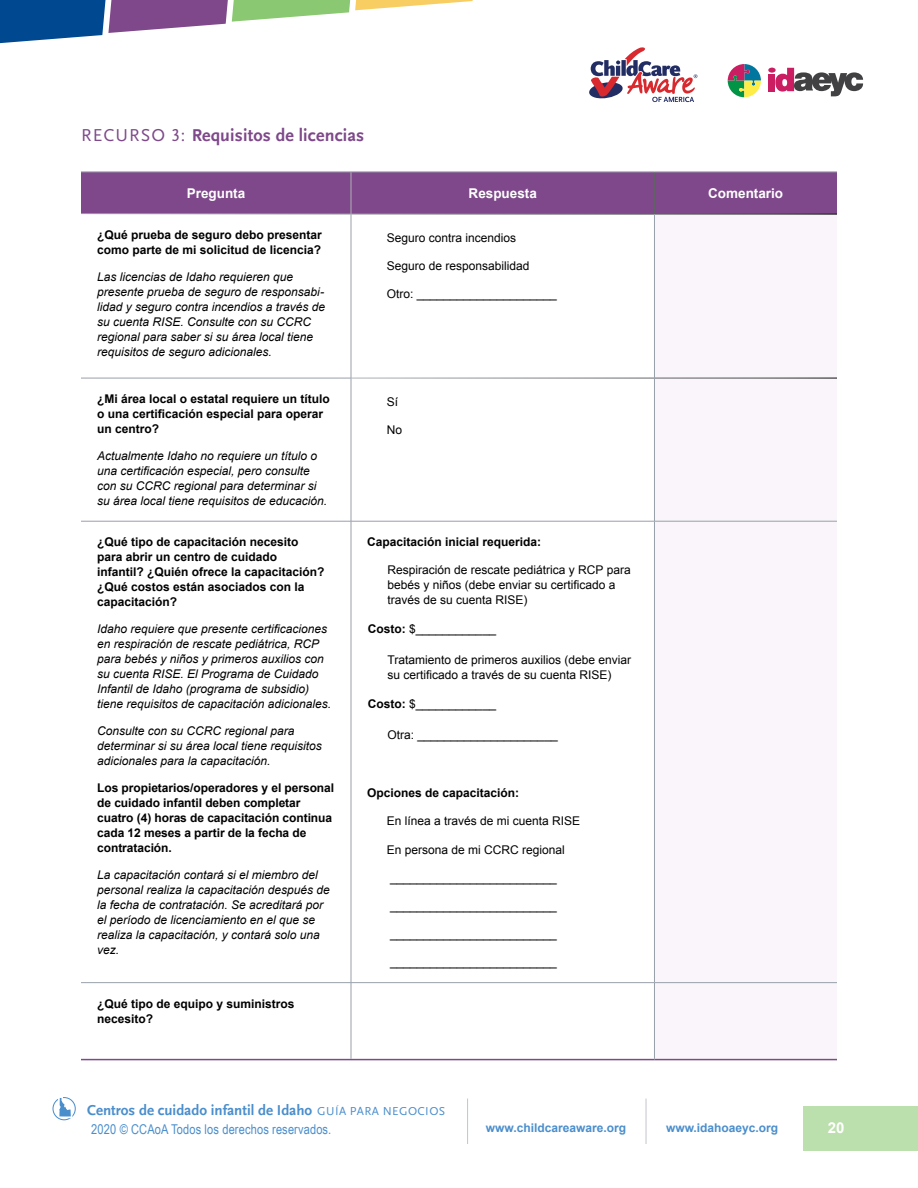
<style>
.page{position:relative;width:918px;height:1188px;background:#fff}
.page>*{position:absolute;margin:0;border:0;box-sizing:border-box;transform-origin:0 0}
.t1{font:700 18px "Scala Sans Offc";letter-spacing:.01em;color:#7e488a}
.t2{font:700 15px "Scala Sans Offc";color:#4a8ecc}
.t3{font:700 15px "Arial";color:#fff}
.t4{font:13.5px "Arial Narrow";letter-spacing:.01em;color:#4a8ecc}
.t5{font:700 13.5px "Arial";color:#fff}
.t6{font:italic 12px/15px "Arial";color:#000}
.t7{font:700 12px/15px "Arial";color:#000}
.t8{font:12px/15px "Arial";color:#000}
.t9{font:700 12px "Arial";color:#4a8ecc}
.s1{font-family:"Scala Sans OT";font-weight:400}
.s2{font-weight:700}
.s3{font-family:"Scala Sans OT";font-weight:400;font-size:12px}
</style>
<div class="page">
<div style="left:52px;top:1097px;width:24px;height:23px;border:1px solid #4a8ecc;border-radius:50%"></div>
<svg style="left:58px;top:1097px;width:15px;height:22px"></svg>
<svg style="left:0;top:0;width:473px;height:44px"></svg>
<div style="left:803px;top:1106px;width:114px;height:44px;background:#bbdfad"></div>
<hr style="left:467px;top:1099px;width:1px;height:45px;background:#c1c6cc">
<hr style="left:646px;top:1099px;width:1px;height:45px;background:#c1c6cc">
<svg style="left:589px;top:47px;width:108px;height:55px"></svg>
<svg style="left:728px;top:64px;width:33px;height:33px"></svg>
<div style="left:768px;top:74px;width:7px;height:17px;background:#cb1d61"></div>
<div style="left:768px;top:68px;width:8px;height:5px;background:#cb1d61;border-radius:50%"></div>
<svg style="left:775px;top:68px;width:88px;height:28px"></svg>
<div style="left:81px;top:173px;width:756px;height:41px;background:#7e488a"></div>
<div style="left:655px;top:377px;width:182px;height:682px;background:#f9f5fa"></div>
<hr style="left:351px;top:172px;width:1px;height:42px;background:#fff">
<hr style="left:654px;top:172px;width:1px;height:42px;background:#fff">
<hr style="left:655px;top:378px;width:182px;height:1px;background:#fff">
<hr style="left:81px;top:1059px;width:270px;height:1px;background:#7e488a">
<hr style="left:351px;top:1059px;width:303px;height:1px;background:#7e488a">
<hr style="left:654px;top:1059px;width:183px;height:1px;background:#7e488a">
<hr style="left:351px;top:378px;width:1px;height:143px;background:#98a0aa">
<hr style="left:654px;top:378px;width:1px;height:143px;background:#98a0aa">
<hr style="left:81px;top:521px;width:270px;height:1px;background:#98a0aa">
<hr style="left:351px;top:521px;width:303px;height:1px;background:#98a0aa">
<hr style="left:351px;top:521px;width:1px;height:461px;background:#98a0aa">
<hr style="left:654px;top:521px;width:183px;height:1px;background:#98a0aa">
<hr style="left:654px;top:521px;width:1px;height:461px;background:#98a0aa">
<hr style="left:81px;top:982px;width:270px;height:1px;background:#98a0aa">
<hr style="left:351px;top:982px;width:303px;height:1px;background:#98a0aa">
<hr style="left:351px;top:983px;width:1px;height:76px;background:#98a0aa">
<hr style="left:654px;top:982px;width:183px;height:1px;background:#98a0aa">
<hr style="left:654px;top:983px;width:1px;height:76px;background:#98a0aa">
<hr style="left:351px;top:214px;width:1px;height:164px;background:#98a0aa">
<hr style="left:654px;top:214px;width:1px;height:164px;background:#98a0aa">
<hr style="left:81px;top:172px;width:270px;height:1px;background:#98a0aa">
<hr style="left:351px;top:172px;width:303px;height:1px;background:#98a0aa">
<hr style="left:654px;top:172px;width:183px;height:1px;background:#98a0aa">
<hr style="left:81px;top:378px;width:270px;height:1px;background:#98a0aa">
<h1 class="t1" style="left:81px;top:125px;width:285px"><span class="s1">RECURSO 3:</span> Requisitos de licencias</h1>
<p class="t5" style="left:187px;top:184px;width:60px">Pregunta</p>
<p class="t5" style="left:469px;top:184px;width:70px">Respuesta</p>
<p class="t5" style="left:708px;top:184px;width:77px">Comentario</p>
<p class="t7" style="left:97px;top:228px;width:226px">¿Qué prueba de seguro debo presentar como parte de mi solicitud de licencia?</p>
<p class="t6" style="left:97px;top:270px;width:230px">Las licencias de Idaho requieren que presente prueba de seguro de responsabi&shy;lidad y seguro contra incendios a través de su cuenta RISE. Consulte con su CCRC regional para saber si su área local tiene requisitos de seguro adicionales.</p>
<p class="t8" style="left:387px;top:231px;width:131px">Seguro contra incendios</p>
<p class="t8" style="left:387px;top:259px;width:144px">Seguro de responsabilidad</p>
<p class="t8" style="left:387px;top:287px;width:172px">Otro: _____________________</p>
<p class="t7" style="left:97px;top:392px;width:234px">¿Mi área local o estatal requiere un título o una certificación especial para operar un centro?</p>
<p class="t6" style="left:97px;top:448px;width:232px">Actualmente Idaho no requiere un título o una certificación especial, pero consulte con su CCRC regional para determinar si su área local tiene requisitos de educación.</p>
<p class="t7" style="left:97px;top:535px;width:229px">¿Qué tipo de capacitación necesito para abrir un centro de cuidado infantil? ¿Quién ofrece la capacitación? ¿Qué costos están asociados con la capacitación?</p>
<p class="t6" style="left:97px;top:622px;width:236px">Idaho requiere que presente certificaciones en respiración de rescate pediátrica, RCP para bebés y niños y primeros auxilios con su cuenta RISE. El Programa de Cuidado Infantil de Idaho (programa de subsidio) tiene requisitos de capacitación adicionales.</p>
<p class="t6" style="left:97px;top:724px;width:226px">Consulte con su CCRC regional para determinar si su área local tiene requisitos adicionales para la capacitación.</p>
<p class="t7" style="left:97px;top:781px;width:239px">Los propietarios/operadores y el personal de cuidado infantil deben completar cuatro (4) horas de capacitación continua cada 12 meses a partir de la fecha de contratación.</p>
<p class="t6" style="left:97px;top:868px;width:234px">La capacitación contará si el miembro del personal realiza la capacitación después de la fecha de contratación. Se acreditará por el período de licenciamiento en el que se realiza la capacitación, y contará solo una vez.</p>
<p class="t7" style="left:97px;top:996px;width:199px">¿Qué tipo de equipo y suministros necesito?</p>
<p class="t8" style="left:387px;top:394px;width:13px">Sí</p>
<p class="t8" style="left:387px;top:423px;width:17px">No</p>
<p class="t7" style="left:367px;top:535px;width:176px">Capacitación inicial requerida:</p>
<p class="t8" style="left:387px;top:563px;width:245px">Respiración de rescate pediátrica y RCP para bebés y niños (debe enviar su certificado a través de su cuenta RISE)</p>
<p class="t8" style="left:368px;top:621px;width:130px"><span class="s2">Costo:</span> $____________</p>
<p class="t8" style="left:387px;top:652px;width:245px">Tratamiento de primeros auxilios (debe enviar su certificado a través de su cuenta RISE)</p>
<p class="t8" style="left:368px;top:696px;width:130px"><span class="s2">Costo:</span> $____________</p>
<p class="t8" style="left:388px;top:727px;width:172px">Otra: _____________________</p>
<p class="t7" style="left:367px;top:786px;width:154px">Opciones de capacitación:</p>
<p class="t8" style="left:387px;top:814px;width:195px">En línea a través de mi cuenta RISE</p>
<p class="t8" style="left:387px;top:842px;width:180px">En persona de mi CCRC regional</p>
<p class="t8" style="left:390px;top:870px;width:168px">_________________________</p>
<p class="t8" style="left:390px;top:898px;width:168px">_________________________</p>
<p class="t8" style="left:390px;top:927px;width:168px">_________________________</p>
<p class="t8" style="left:390px;top:955px;width:168px">_________________________</p>
<p class="t2" style="left:87px;top:1101px;width:360px">Centros de cuidado infantil de Idaho <span class="s3">GUÍA PARA NEGOCIOS</span></p>
<p class="t4" style="left:91px;top:1119px;width:242px">2020 © CCAoA Todos los derechos reservados.</p>
<p class="t9" style="left:486px;top:1120px;width:142px">www.childcareaware.org</p>
<p class="t9" style="left:666px;top:1120px;width:114px">www.idahoaeyc.org</p>
<p class="t3" style="left:828px;top:1118px;width:18px">20</p>
</div>
